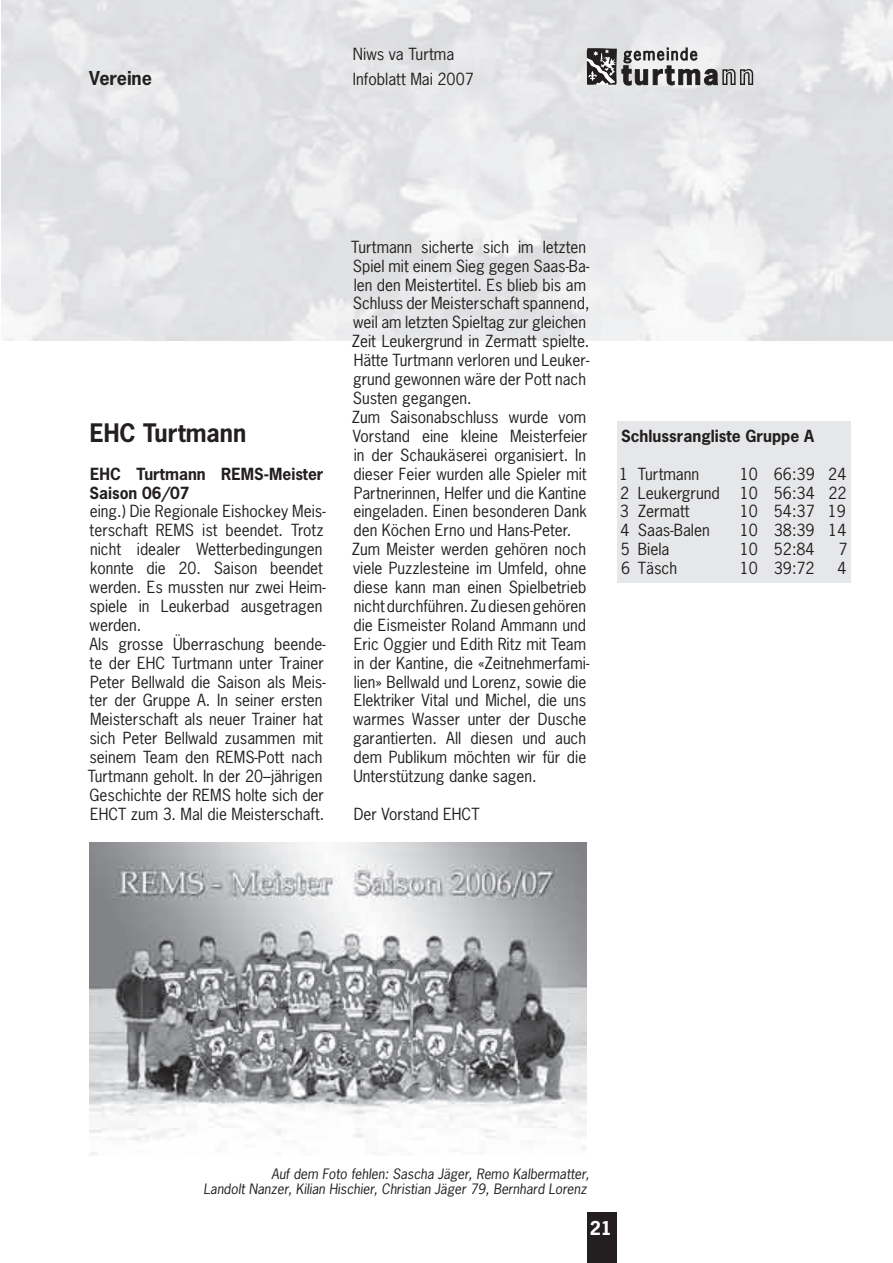
<style>
.page{position:relative;width:893px;height:1263px;background:#fff}
.page>*{position:absolute;margin:0;border:0;box-sizing:border-box;transform-origin:0 0}
.t1{font:700 24px "News Gothic";color:#231f20}
.t2{font:700 18px "News Gothic";letter-spacing:-.01em;color:#231f20}
.t3{font:700 18px "News Gothic";color:#fff}
.t4{font:15.75px/18.9px "News Gothic";color:#231f20}
.t5{font:700 15.75px/18.9px "News Gothic";color:#231f20}
.t6{font:italic 13.5px/15px "News Gothic";color:#231f20;text-align:right}
</style>
<div class="page">
<div style="left:617px;top:421px;width:233px;height:162px;background:#e6e7e9"></div>
<div style="left:587px;top:1212px;width:30px;height:51px;background:#231f20"></div>
<img style="left:89px;top:842px;width:498px;height:314px">
<svg style="left:587px;top:47px;width:166px;height:39px"></svg>
<p class="t2" style="left:89px;top:67px;width:64px">Vereine</p>
<p class="t4" style="left:353px;top:41px;width:122px;line-height:25.5px">Niws va Turtma<br>Infoblatt Mai 2007</p>
<h1 class="t1" style="left:90px;top:417px;width:16px">EHC</h1>
<h1 class="t1" style="left:143px;top:417px;width:105px">Turtmann</h1>
<p class="t5" style="left:90px;top:464px;width:11px">EHC</p>
<p class="t5" style="left:90px;top:464px;width:235px;text-indent:47px">Turtmann REMS-Meister<br>Saison 06/07</p>
<p class="t4" style="left:88px;top:502px;width:239px">eing.) Die Regionale Eishockey Meis&shy;terschaft REMS ist beendet. Trotz nicht idealer Wetterbedingungen konnte die 20. Saison beendet werden. Es mussten nur zwei Heim&shy;spiele in Leukerbad ausgetragen werden.<br>Als grosse Überraschung beende&shy;te der EHC Turtmann unter Trainer<br>Peter Bellwald die Saison als Meis&shy;ter der Gruppe A. In seiner ersten<br>Meisterschaft als neuer Trainer hat sich Peter Bellwald zusammen mit seinem Team den REMS-Pott nach<br>Turtmann geholt. In der 20–jährigen<br>Geschichte der REMS holte sich der<br>EHCT zum 3. Mal die Meisterschaft.</p>
<p class="t4" style="left:351px;top:237px;width:240px">Turtmann sicherte sich im letzten Spiel mit einem Sieg gegen Saas-Ba&shy;len den Meistertitel. Es blieb bis am Schluss der Meisterschaft spannend, weil am letzten Spieltag zur gleichen Zeit Leukergrund in Zermatt spielte.<br>Hätte Turtmann verloren und Leuker&shy;grund gewonnen wäre der Pott nach Susten gegangen.<br>Zum Saisonabschluss wurde vom Vorstand eine kleine Meisterfeier in der Schaukäserei organisiert. In dieser Feier wurden alle Spieler mit Partnerinnen, Helfer und die Kantine eingeladen. Einen besonderen Dank den Köchen Erno und Hans-Peter.<br>Zum Meister werden gehören noch viele Puzzlesteine im Umfeld, ohne diese kann man einen Spielbetrieb nicht durchführen. Zu diesen gehören die Eismeister Roland Ammann und Eric Oggier und Edith Ritz mit Team in der Kantine, die «Zeitnehmerfami&shy;lien» Bellwald und Lorenz, sowie die Elektriker Vital und Michel, die uns warmes Wasser unter der Dusche garantierten. All diesen und auch dem Publikum möchten wir für die Unterstützung danke sagen.</p>
<p class="t4" style="left:354px;top:804px;width:127px">Der Vorstand EHCT</p>
<p class="t5" style="left:621px;top:426px;width:195px">Schlussrangliste Gruppe A</p>
<p class="t4" style="left:619px;top:464px;width:82px">1 Turtmann</p>
<p class="t4" style="left:740px;top:464px;width:108px">10 66:39 24</p>
<p class="t4" style="left:620px;top:483px;width:101px">2 Leukergrund</p>
<p class="t4" style="left:740px;top:483px;width:108px">10 56:34 22</p>
<p class="t4" style="left:620px;top:502px;width:71px">3 Zermatt</p>
<p class="t4" style="left:740px;top:502px;width:107px">10 54:37 19</p>
<p class="t4" style="left:620px;top:521px;width:91px">4 Saas-Balen</p>
<p class="t4" style="left:740px;top:521px;width:108px">10 38:39 14</p>
<p class="t4" style="left:621px;top:540px;width:50px">5 Biela</p>
<p class="t4" style="left:740px;top:540px;width:76px">10 52:84</p>
<p class="t4" style="left:838px;top:540px;width:11px">7</p>
<p class="t4" style="left:621px;top:559px;width:58px">6 Täsch</p>
<p class="t4" style="left:740px;top:559px;width:76px">10 39:72</p>
<p class="t4" style="left:837px;top:559px;width:11px">4</p>
<p class="t6" style="left:203px;top:1166px;width:387px">Auf dem Foto fehlen: Sascha Jäger, Remo Kalbermatter,<br>Landolt Nanzer, Kilian Hischier, Christian Jäger 79, Bernhard Lorenz</p>
<p class="t3" style="left:590px;top:1216px;width:24px">21</p>
</div>
